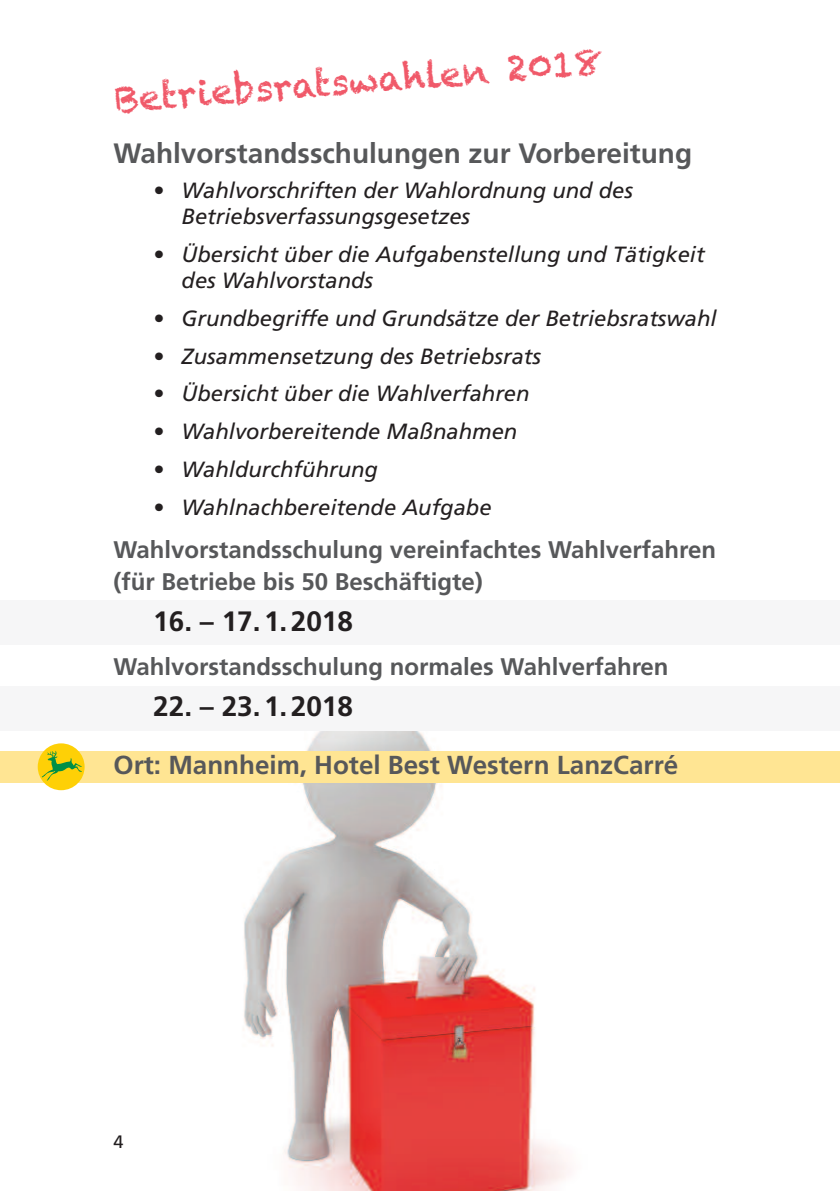
<style>
.page{position:relative;width:840px;height:1191px;background:#fff}
.page>*{position:absolute;margin:0;border:0;box-sizing:border-box;transform-origin:0 0}
.t1{font:36px "Chalkduster";color:#f05969}
.t2{font:700 28px "Frutiger";color:#57585a}
.t3{font:700 28px "Frutiger";color:#231f20}
.t4{font:700 26px "Frutiger";color:#57585a}
.t5{font:700 24px/32px "Frutiger";color:#57585a}
.t6{font:italic 22px/26.4px "Frutiger";color:#231f20}
.t7{font:18px "Frutiger";color:#231f20}
</style>
<div class="page">
<img style="left:181px;top:731px;width:433px;height:460px">
<div style="left:0;top:686px;width:839px;height:44px;background:#f6f6f7"></div>
<div style="left:0;top:600px;width:839px;height:44px;background:#f6f6f7"></div>
<div style="left:0;top:751px;width:839px;height:31px;background:#ffe593"></div>
<div style="left:38px;top:743px;width:47px;height:47px;background:#fed006;border-radius:50%"></div>
<svg style="left:41px;top:751px;width:41px;height:30px"></svg>
<h1 class="t1" style="left:114px;top:77px;width:490px;rotate:-4deg">Betriebsratswahlen 2018</h1>
<p class="t2" style="left:113px;top:142px;width:580px">Wahlvorstandsschulungen zur Vorbereitung</p>
<p class="t6" style="left:181px;top:178px;width:452px;text-indent:-28px">• Wahlvorschriften der Wahlordnung und des<br>Betriebsverfassungsgesetzes</p>
<p class="t6" style="left:181px;top:243px;width:524px;text-indent:-28px">• Übersicht über die Aufgabenstellung und Tätigkeit des Wahlvorstands</p>
<p class="t6" style="left:153px;top:307px;width:564px">• Grundbegriffe und Grundsätze der Betriebsratswahl</p>
<p class="t6" style="left:153px;top:344px;width:389px">• Zusammensetzung des Betriebsrats</p>
<p class="t6" style="left:153px;top:382px;width:377px">• Übersicht über die Wahlverfahren</p>
<p class="t6" style="left:153px;top:420px;width:365px">• Wahlvorbereitende Maßnahmen</p>
<p class="t6" style="left:153px;top:458px;width:226px">• Wahldurchführung</p>
<p class="t6" style="left:153px;top:495px;width:340px">• Wahlnachbereitende Aufgabe</p>
<p class="t5" style="left:113px;top:535px;width:604px">Wahlvorstandsschulung vereinfachtes Wahlverfahren (für Betriebe bis 50 Beschäftigte)</p>
<p class="t3" style="left:153px;top:610px;width:201px">16. – 17.1.2018</p>
<p class="t5" style="left:113px;top:652px;width:556px">Wahlvorstandsschulung normales Wahlverfahren</p>
<p class="t3" style="left:153px;top:695px;width:201px">22. – 23.1.2018</p>
<p class="t4" style="left:113px;top:755px;width:566px">Ort: Mannheim, Hotel Best Western LanzCarré</p>
<p class="t7" style="left:113px;top:1134px;width:12px">4</p>
</div>
